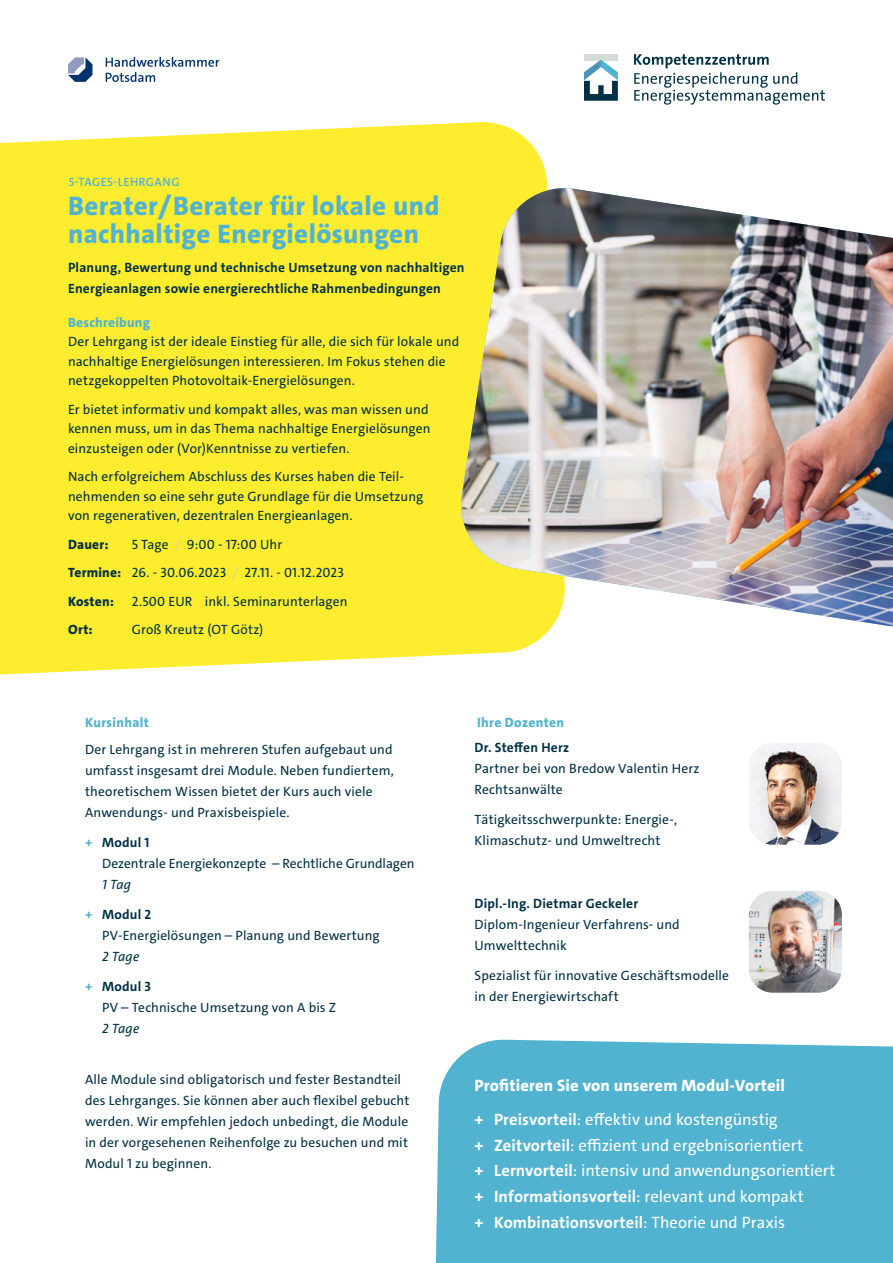
<style>
.page{position:relative;width:893px;height:1263px;background:#fff}
.page>*{position:absolute;margin:0;border:0;box-sizing:border-box;transform-origin:0 0}
.t1{font:800 27px/28.5px "The Sans C4 s";letter-spacing:.015em;color:#52b3d0}
.t2{font:16.5px/25.5px "The Sans C4 s";color:#fff}
.t3{font:800 16.5px/34.5px "The Sans C4 s";letter-spacing:.01em;color:#fff}
.t4{font:13.5px/21px "The Sans C4 s";letter-spacing:.01em;color:#003044}
.t5{font:700 13.5px/21px "The Sans C4 s";letter-spacing:.015em;color:#003044}
.t6{font:800 13.5px "The Sans C4 s";letter-spacing:.025em;color:#52b3d0}
.t7{font:italic 13.5px "The Sans C4 s";letter-spacing:.015em;color:#003044}
.t8{font:800 13.5px "The Sans C4 s";letter-spacing:.02em;color:#003044}
.t9{font:600 12px "The Sans C4 s";letter-spacing:.04em;color:#52b3d0}
.s1{font-weight:200;color:#bfcacb}
.s2{font-weight:800}
.s3{font-weight:700;color:#52b3d0}
.s4{font-weight:700}
.s5{font-weight:400}
</style>
<div class="page">
<div style="left:0;top:122px;width:548px;height:553px;background:#feec2f"></div>
<svg style="left:456px;top:183px;width:437px;height:461px"></svg>
<img style="left:456px;top:188px;width:437px;height:438px">
<svg style="left:634px;top:54px;width:191px;height:51px"></svg>
<div style="left:584px;top:54px;width:34px;height:7px;background:#d5dbd9"></div>
<svg style="left:584px;top:60px;width:34px;height:41px"></svg>
<svg style="left:68px;top:57px;width:24px;height:25px"></svg>
<svg style="left:106px;top:57px;width:113px;height:25px"></svg>
<div style="left:435px;top:1039px;width:458px;height:224px;background:#52b3d0"></div>
<img style="left:749px;top:891px;width:93px;height:102px">
<img style="left:749px;top:743px;width:93px;height:102px">
<p class="t9" style="left:69px;top:174px;width:112px">5-TAGES-LEHRGANG</p>
<h1 class="t1" style="left:68px;top:192px;width:373px">Berater/Berater für lokale und nachhaltige Energielösungen</h1>
<p class="t5" style="left:68px;top:257px;width:398px">Planung, Bewertung und technische Umsetzung von nachhaltigen<br>Energieanlagen sowie energierechtliche Rahmenbedingungen</p>
<p class="t6" style="left:68px;top:313px;width:84px">Beschreibung</p>
<p class="t4" style="left:68px;top:332px;width:393px;line-height:19.5px">Der Lehrgang ist der ideale Einstieg für alle, die sich für lokale und nachhaltige Energielösungen interessieren. Im Fokus stehen die netzgekoppelten Photovoltaik-Energielösungen.</p>
<p class="t4" style="left:68px;top:399px;width:364px;line-height:19.5px">Er bietet informativ und kompakt alles, was man wissen und kennen muss, um in das Thema nachhaltige Energielösungen einzusteigen oder (Vor)Kenntnisse zu vertiefen.</p>
<p class="t4" style="left:68px;top:467px;width:357px;line-height:19.5px">Nach erfolgreichem Abschluss des Kurses haben die Teil&shy;nehmenden so eine sehr gute Grundlage für die Umsetzung von regenerativen, dezentralen Energieanlagen.</p>
<p class="t8" style="left:68px;top:535px;width:42px">Dauer:</p>
<p class="t4" style="left:68px;top:530px;width:277px;line-height:28.5px;text-indent:64px">5 Tage <span class="s1">/</span> 9:00 - 17:00 Uhr<br><span class="s2">Termine:</span> 26. - 30.06.2023 <span class="s1">/</span> 27.11. - 01.12.2023<br><span class="s2">Kosten:</span></p>
<p class="t4" style="left:132px;top:591px;width:217px">2.500 EUR inkl. Seminarunterlagen</p>
<p class="t8" style="left:68px;top:621px;width:26px">Ort:</p>
<p class="t4" style="left:132px;top:619px;width:133px">Groß Kreutz (OT Götz)</p>
<p class="t6" style="left:85px;top:713px;width:66px">Kursinhalt</p>
<p class="t4" style="left:85px;top:739px;width:310px">Der Lehrgang ist in mehreren Stufen aufgebaut und umfasst insgesamt drei Module. Neben fundiertem, theoretischem Wissen bietet der Kurs auch viele Anwendungs- und Praxisbeispiele.</p>
<p class="t4" style="left:102px;top:832px;width:314px;text-indent:-17px"><span class="s3">+</span> <span class="s4">Modul 1<br></span>Dezentrale Energiekonzepte – Rechtliche Grundlagen</p>
<p class="t7" style="left:102px;top:875px;width:31px">1 Tag</p>
<p class="t4" style="left:102px;top:904px;width:279px;text-indent:-17px"><span class="s3">+</span> <span class="s4">Modul 2<br></span>PV-Energielösungen – Planung und Bewertung</p>
<p class="t7" style="left:102px;top:947px;width:39px">2 Tage</p>
<p class="t4" style="left:102px;top:976px;width:236px;text-indent:-17px"><span class="s3">+</span> <span class="s4">Modul 3<br></span>PV – Technische Umsetzung von A bis Z</p>
<p class="t7" style="left:102px;top:1019px;width:39px">2 Tage</p>
<p class="t4" style="left:85px;top:1069px;width:326px">Alle Module sind obligatorisch und fester Bestandteil des Lehrganges. Sie können aber auch flexibel gebucht werden. Wir empfehlen jedoch unbedingt, die Module in der vorgesehenen Reihenfolge zu besuchen und mit Modul 1 zu beginnen.</p>
<p class="t6" style="left:477px;top:714px;width:89px">Ihre Dozenten</p>
<p class="t5" style="left:475px;top:737px;width:96px">Dr. Steffen Herz</p>
<p class="t4" style="left:475px;top:758px;width:226px">Partner bei von Bredow Valentin Herz<br>Rechtsanwälte</p>
<p class="t4" style="left:475px;top:809px;width:204px">Tätigkeitsschwerpunkte: Energie-,<br>Klimaschutz- und Umweltrecht</p>
<p class="t5" style="left:475px;top:893px;width:165px">Dipl.-Ing. Dietmar Geckeler</p>
<p class="t4" style="left:475px;top:914px;width:207px">Diplom-Ingenieur Verfahrens- und<br>Umwelttechnik</p>
<p class="t4" style="left:475px;top:965px;width:256px">Spezialist für innovative Geschäftsmodelle in der Energiewirtschaft</p>
<p class="t3" style="left:475px;top:1068px;width:312px">Profitieren Sie von unserem Modul-Vorteil <span class="s4">+ Preisvorteil</span><span class="s5">: effektiv und kostengünstig</span></p>
<p class="t2" style="left:475px;top:1133px;width:362px"><span class="s4">+ Zeitvorteil</span>: effizient und ergebnisorientiert<br><span class="s4">+ Lernvorteil</span>: intensiv und anwendungsorientiert <span class="s4">+ Informationsvorteil</span>: relevant und kompakt<br><span class="s4">+ Kombinationsvorteil</span>: Theorie und Praxis</p>
</div>
